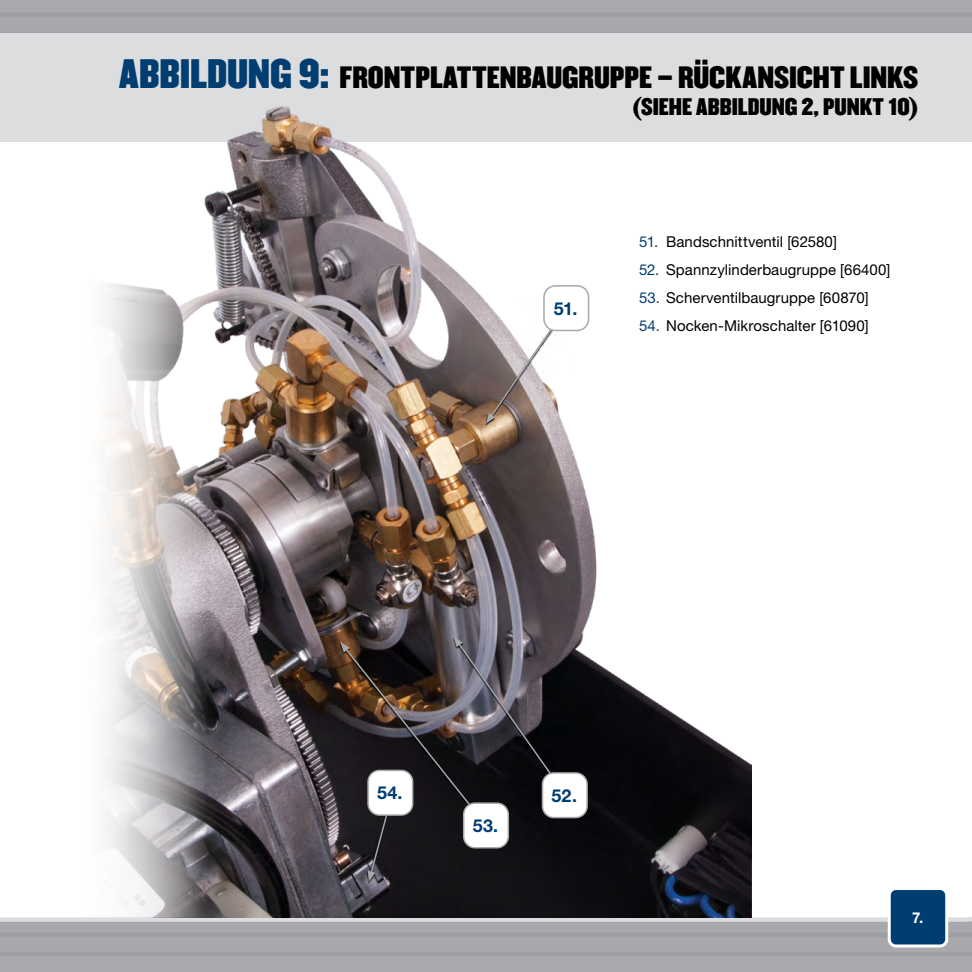
<style>
.page{position:relative;width:972px;height:972px;background:#a7a9ac}
.page>*{position:absolute;margin:0;border:0;box-sizing:border-box;transform-origin:0 0}
.t1{font:27px "Champion HTF Middleweight";color:#000}
.t2{font:21px "Champion HTF Middleweight";letter-spacing:-.005em;color:#000}
.t3{font:700 17.85px "Helvetica Neue LT Std";letter-spacing:.015em;color:#003d71}
.t4{font:15px "Helvetica Neue LT Std";letter-spacing:.005em;color:#000}
.t5{font:700 15px "Helvetica Neue LT Std";color:#fff}
.s1{font-size:36px;color:#003d71}
.s2{color:#003d71}
</style>
<div class="page">
<hr style="left:0;top:32px;width:972px;height:4px;background:#9d9fa2">
<hr style="left:0;top:13px;width:972px;height:4px;background:#9d9fa2">
<hr style="left:0;top:952px;width:972px;height:4px;background:#9d9fa2">
<hr style="left:0;top:933px;width:972px;height:4px;background:#9d9fa2">
<div style="left:0;top:142px;width:972px;height:780px;background:#fff"></div>
<div style="left:0;top:33px;width:972px;height:109px;background:#dcddde"></div>
<img style="left:77px;top:106px;width:675px;height:811px">
<svg style="left:485px;top:299px;width:89px;height:127px"></svg>
<svg style="left:486px;top:297px;width:88px;height:127px;background:#cbc3c2"></svg>
<svg style="left:366px;top:882px;width:28px;height:2px"></svg>
<svg style="left:340px;top:636px;width:228px;height:246px;background:#2f2a2c"></svg>
<div style="left:368px;top:770px;width:45px;height:45px;background:#fff;border-radius:11px"></div>
<div style="left:367px;top:770px;width:46px;height:46px;border:2px solid #a7a9ac;border-radius:11px"></div>
<div style="left:464px;top:803px;width:44px;height:45px;background:#fff;border-radius:11px"></div>
<div style="left:463px;top:802px;width:46px;height:47px;border:2px solid #a7a9ac;border-radius:11px"></div>
<div style="left:542px;top:773px;width:45px;height:45px;background:#fff;border-radius:11px"></div>
<div style="left:542px;top:772px;width:46px;height:46px;border:2px solid #a7a9ac;border-radius:11px"></div>
<div style="left:544px;top:286px;width:45px;height:44px;background:#fff;border-radius:11px"></div>
<div style="left:543px;top:285px;width:46px;height:46px;border:2px solid #a7a9ac;border-radius:11px"></div>
<div style="left:889px;top:889px;width:58px;height:57px;background:#003d71;border-radius:7px"></div>
<div style="left:888px;top:887px;width:60px;height:61px;border:3px solid #fff;border-radius:7px"></div>
<h1 class="t1" style="left:119px;top:59px;width:800px"><span class="s1">ABBILDUNG 9:</span> FRONTPLATTENBAUGRUPPE – RÜCKANSICHT LINKS</h1>
<h2 class="t2" style="left:633px;top:93px;width:287px">(SIEHE ABBILDUNG 2, PUNKT 10)</h2>
<p class="t3" style="left:554px;top:297px;width:25px">51.</p>
<p class="t4" style="left:639px;top:233px;width:199px"><span class="s2">51.</span> Bandschnittventil [62580]</p>
<p class="t4" style="left:639px;top:261px;width:253px"><span class="s2">52.</span> Spannzylinderbaugruppe [66400]</p>
<p class="t4" style="left:639px;top:289px;width:231px"><span class="s2">53.</span> Scherventilbaugruppe [60870]</p>
<p class="t4" style="left:639px;top:316px;width:231px"><span class="s2">54.</span> Nocken-Mikroschalter [61090]</p>
<p class="t3" style="left:377px;top:782px;width:27px">54.</p>
<p class="t3" style="left:473px;top:814px;width:27px">53.</p>
<p class="t3" style="left:551px;top:784px;width:27px">52.</p>
<p class="t5" style="left:912px;top:908px;width:13px">7.</p>
</div>
